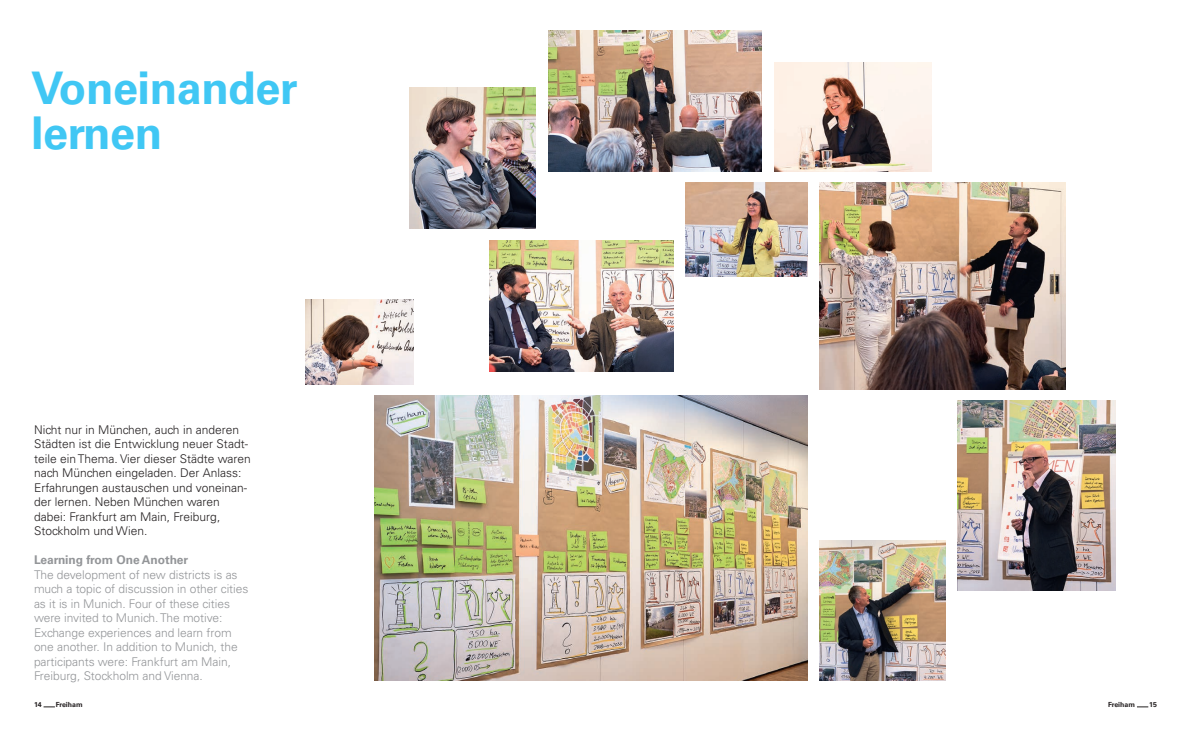
<style>
.page{position:relative;width:1191px;height:738px;background:#fff}
.page>*{position:absolute;margin:0;border:0;box-sizing:border-box;transform-origin:0 0}
.t1{font:700 45px/45px "Univers";letter-spacing:-.01em;color:#40c7f4}
.t2{font:300 12px/14.5px "Univers";letter-spacing:-.005em;color:#939598}
.t3{font:300 12px/14.5px "Univers";color:#231f20}
.t4{font:700 12px "Univers";letter-spacing:-.005em;color:#939598}
.t5{font:700 7px "Univers";color:#231f20}
</style>
<div class="page">
<img style="left:374px;top:395px;width:433px;height:285px">
<img style="left:819px;top:540px;width:126px;height:140px">
<img style="left:819px;top:183px;width:246px;height:206px">
<img style="left:774px;top:62px;width:157px;height:109px">
<img style="left:489px;top:240px;width:184px;height:131px">
<img style="left:306px;top:299px;width:107px;height:85px">
<img style="left:958px;top:400px;width:157px;height:190px">
<img style="left:685px;top:183px;width:122px;height:93px">
<img style="left:548px;top:31px;width:214px;height:140px">
<img style="left:410px;top:88px;width:126px;height:141px">
<h1 class="t1" style="left:31px;top:66px;width:268px">Voneinander lernen</h1>
<p class="t3" style="left:34px;top:422px;width:218px">Nicht nur in München, auch in anderen Städten ist die Entwicklung neuer Stadt&shy;teile ein Thema. Vier dieser Städte waren nach München eingeladen. Der Anlass:<br>Erfahrungen austauschen und voneinan&shy;der lernen. Neben München waren dabei: Frankfurt am Main, Freiburg, Stockholm und Wien.</p>
<p class="t4" style="left:34px;top:552px;width:156px">Learning from One Another</p>
<p class="t2" style="left:34px;top:567px;width:216px">The development of new districts is as much a topic of discussion in other cities as it is in Munich. Four of these cities were invited to Munich. The motive:<br>Exchange experiences and learn from one another. In addition to Munich, the participants were: Frankfurt am Main, Freiburg, Stockholm and Vienna.</p>
<p class="t5" style="left:34px;top:699px;width:9px">14</p>
<p class="t5" style="left:56px;top:699px;width:28px">Freiham</p>
<p class="t5" style="left:1108px;top:699px;width:28px">Freiham</p>
<p class="t5" style="left:1149px;top:699px;width:9px">15</p>
</div>
